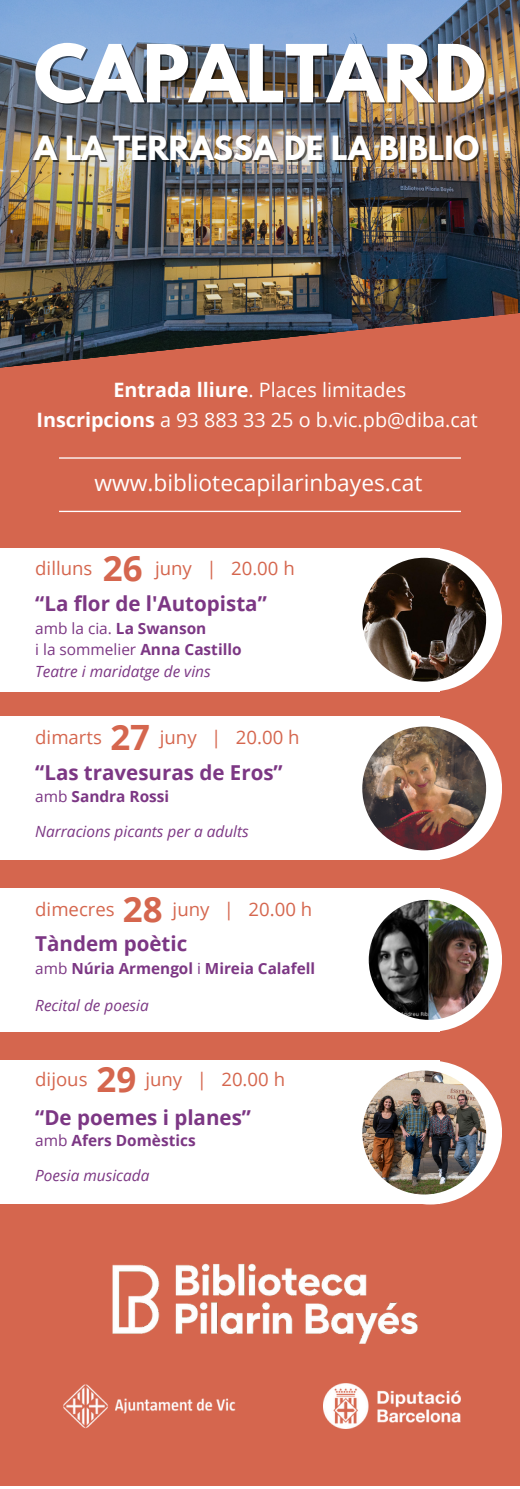
<style>
.page{position:relative;width:520px;height:1489px;background:#fff}
.page>*{position:absolute;margin:0;border:0;box-sizing:border-box;transform-origin:0 0}
.t1{font:700 70.88px "League Spartan";color:#fff}
.t2{font:700 34.82px "Open Sans";color:#d5664e}
.t3{font:700 29.57px "League Spartan";color:#fff}
.t4{font:22.75px "Open Sans";color:#fff}
.t5{font:700 20.47px "Open Sans";color:#7c3784}
.t6{font:19.78px "Open Sans";color:#fff}
.t7{font:18.55px "Open Sans";color:#d5664e}
.t8{font:italic 15.4px "Open Sans";color:#7c3784}
.t9{font:15.4px "Open Sans";color:#7c3784}
.t10{font:700 15.4px "Open Sans";color:#7c3784}
.t11{font:700 15.22px "Open Sans";color:#7c3784}
.s1{font-weight:700}
.s2{font-weight:400}
</style>
<div class="page">
<div style="left:0;top:0;width:520px;height:1485px;background:#d5664e"></div>
<img style="left:0;top:0;width:520px;height:309px">
<svg style="left:0;top:309px;width:520px;height:204px"></svg>
<div style="left:0;top:548px;width:440px;height:143px;background:#fff"></div>
<div style="left:0;top:716px;width:440px;height:144px;background:#fff"></div>
<div style="left:0;top:888px;width:440px;height:143px;background:#fff"></div>
<div style="left:0;top:1060px;width:440px;height:144px;background:#fff"></div>
<div style="left:358px;top:548px;width:144px;height:143px;background:#fff;border-radius:50%"></div>
<div style="left:358px;top:716px;width:144px;height:144px;background:#fff;border-radius:50%"></div>
<div style="left:358px;top:888px;width:144px;height:143px;background:#fff;border-radius:50%"></div>
<div style="left:358px;top:1060px;width:144px;height:144px;background:#fff;border-radius:50%"></div>
<img style="left:362px;top:558px;width:124px;height:123px;border-radius:50%">
<img style="left:362px;top:726px;width:124px;height:124px;border-radius:50%">
<img style="left:362px;top:1070px;width:124px;height:124px;border-radius:50%">
<img style="left:112px;top:1263px;width:306px;height:81px">
<hr style="left:59px;top:457px;width:402px;height:1px;background:#fff">
<hr style="left:59px;top:511px;width:402px;height:1px;background:#fff">
<img style="left:323px;top:1383px;width:138px;height:45px">
<img style="left:63px;top:1384px;width:173px;height:45px">
<img style="left:369px;top:900px;width:120px;height:119px">
<p class="t1" style="left:34px;top:39px;width:454px">CAPALTARD</p>
<p class="t3" style="left:34px;top:134px;width:447px">A LA TERRASSA DE LA BIBLIO</p>
<p class="t6" style="left:113px;top:375px;width:294px"><span class="s1">Entrada lliure</span>. Places limitades</p>
<p class="t6" style="left:36px;top:405px;width:443px"><span class="s1">Inscripcions</span> a 93 883 33 25 o b.vic.pb@diba.cat</p>
<p class="t4" style="left:95px;top:467px;width:329px">www.bibliotecapilarinbayes.cat</p>
<p class="t2" style="left:103px;top:544px;width:41px">26</p>
<p class="t7" style="left:35px;top:555px;width:59px">dilluns</p>
<p class="t7" style="left:155px;top:555px;width:141px">juny | 20.00 h</p>
<p class="t5" style="left:35px;top:589px;width:233px">“La flor de l'Autopista”</p>
<p class="t9" style="left:35px;top:617px;width:173px">amb la cia. <span class="s1">La Swanson</span></p>
<p class="t9" style="left:35px;top:639px;width:208px">i la sommelier <span class="s1">Anna Castillo</span></p>
<p class="t8" style="left:35px;top:660px;width:177px">Teatre i maridatge de vins</p>
<p class="t2" style="left:110px;top:712px;width:41px">27</p>
<p class="t7" style="left:35px;top:724px;width:68px">dimarts</p>
<p class="t7" style="left:160px;top:724px;width:141px">juny | 20.00 h</p>
<p class="t5" style="left:35px;top:758px;width:249px">“Las travesuras de Eros”</p>
<p class="t10" style="left:35px;top:786px;width:135px"><span class="s2">amb</span> Sandra Rossi</p>
<p class="t8" style="left:35px;top:820px;width:215px">Narracions picants per a adults</p>
<p class="t2" style="left:123px;top:884px;width:41px">28</p>
<p class="t7" style="left:35px;top:896px;width:81px">dimecres</p>
<p class="t7" style="left:173px;top:896px;width:141px">juny | 20.00 h</p>
<p class="t5" style="left:35px;top:929px;width:153px">Tàndem poètic</p>
<p class="t11" style="left:35px;top:957px;width:281px"><span class="s2">amb</span> Núria Armengol <span class="s2">i</span> Mireia Calafell</p>
<p class="t8" style="left:35px;top:994px;width:115px">Recital de poesia</p>
<p class="t2" style="left:97px;top:1055px;width:41px">29</p>
<p class="t5" style="left:35px;top:1102px;width:217px">“De poemes i planes”</p>
<p class="t10" style="left:35px;top:1129px;width:162px"><span class="s2">amb</span> Afers Domèstics</p>
<p class="t8" style="left:35px;top:1164px;width:116px">Poesia musicada</p>
<p class="t7" style="left:35px;top:1066px;width:54px">dijous</p>
<p class="t7" style="left:145px;top:1066px;width:141px">juny | 20.00 h</p>
</div>
